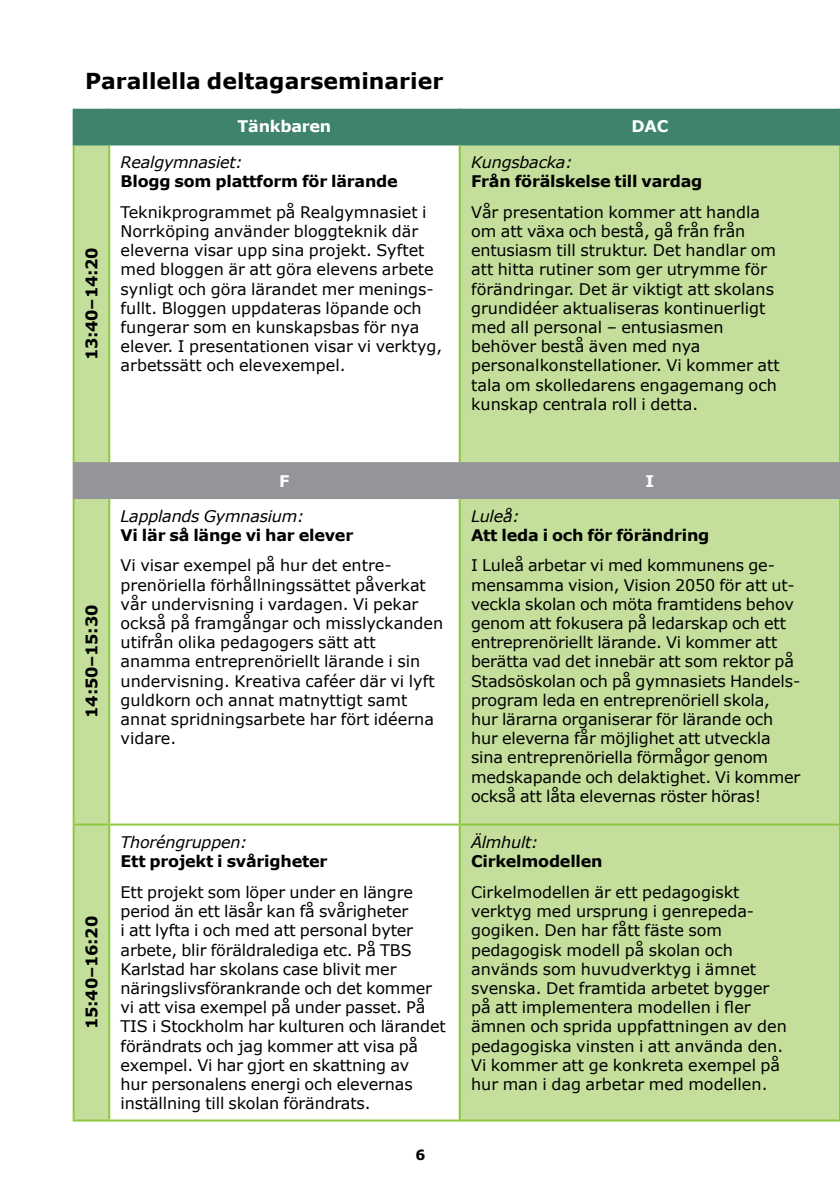
<style>
.page{position:relative;width:840px;height:1191px;background:#fff}
.page>*{position:absolute;margin:0;border:0;box-sizing:border-box;transform-origin:0 0}
.t1{font:700 22px "Verdana";color:#000}
.t2{font:16px/19.2px "Verdana";color:#000}
.t3{font:700 16px "Verdana";letter-spacing:-.015em;color:#000}
.t4{font:italic 16px "Verdana";letter-spacing:-.015em;color:#000}
.t5{font:700 16px "Verdana";letter-spacing:-.015em;color:#fff}
.t6{font:700 14px "Verdana";color:#000}
</style>
<div class="page">
<div style="left:75px;top:145px;width:763px;height:974px;background:#c4df9b"></div>
<svg style="left:110px;top:145px;width:348px;height:974px"></svg>
<hr style="left:73px;top:145px;width:2px;height:317px;background:#8dc63f">
<hr style="left:108px;top:145px;width:2px;height:317px;background:#8dc63f">
<hr style="left:458px;top:145px;width:2px;height:317px;background:#8dc63f">
<hr style="left:838px;top:145px;width:1px;height:317px;background:#8dc63f">
<hr style="left:73px;top:499px;width:2px;height:324px;background:#8dc63f">
<hr style="left:108px;top:499px;width:2px;height:324px;background:#8dc63f">
<hr style="left:458px;top:499px;width:2px;height:324px;background:#8dc63f">
<hr style="left:838px;top:499px;width:1px;height:324px;background:#8dc63f">
<hr style="left:73px;top:823px;width:36px;height:2px;background:#8dc63f">
<hr style="left:73px;top:825px;width:2px;height:294px;background:#8dc63f">
<hr style="left:109px;top:823px;width:350px;height:2px;background:#8dc63f">
<hr style="left:108px;top:825px;width:2px;height:294px;background:#8dc63f">
<hr style="left:459px;top:823px;width:380px;height:2px;background:#8dc63f">
<hr style="left:458px;top:825px;width:2px;height:294px;background:#8dc63f">
<hr style="left:838px;top:825px;width:1px;height:294px;background:#8dc63f">
<hr style="left:73px;top:1119px;width:36px;height:2px;background:#8dc63f">
<hr style="left:109px;top:1119px;width:350px;height:2px;background:#8dc63f">
<hr style="left:459px;top:1119px;width:380px;height:2px;background:#8dc63f">
<hr style="left:73px;top:109px;width:2px;height:34px;background:#3e836a">
<hr style="left:73px;top:143px;width:36px;height:2px;background:#3e836a">
<div style="left:75px;top:109px;width:765px;height:36px;background:#3e836a"></div>
<hr style="left:73px;top:462px;width:36px;height:2px;background:#939598">
<hr style="left:73px;top:464px;width:2px;height:33px;background:#939598">
<hr style="left:73px;top:497px;width:36px;height:2px;background:#939598">
<div style="left:75px;top:462px;width:765px;height:37px;background:#939598"></div>
<h1 class="t1" style="left:85px;top:67px;width:359px">Parallella deltagarseminarier</h1>
<p class="t5" style="left:237px;top:116px;width:95px">Tänkbaren</p>
<p class="t5" style="left:631px;top:116px;width:38px">DAC</p>
<p class="t3" style="left:81px;top:360px;width:114px;rotate:-90deg">13:40–14:20</p>
<p class="t4" style="left:120px;top:152px;width:124px">Realgymnasiet:</p>
<p class="t3" style="left:120px;top:171px;width:278px">Blogg som plattform för lärande</p>
<p class="t2" style="left:120px;top:203px;width:323px">Teknikprogrammet på Realgymnasiet i Norrköping använder bloggteknik där eleverna visar upp sina projekt. Syftet med bloggen är att göra elevens arbete synligt och göra lärandet mer menings&shy;fullt. Bloggen uppdateras löpande och fungerar som en kunskapsbas för nya elever. I presentationen visar vi verktyg, arbetssätt och elevexempel.</p>
<p class="t4" style="left:471px;top:152px;width:103px">Kungsbacka:</p>
<p class="t3" style="left:471px;top:171px;width:233px">Från förälskelse till vardag</p>
<p class="t2" style="left:471px;top:203px;width:310px">Vår presentation kommer att handla om att växa och bestå, gå från från entusiasm till struktur. Det handlar om att hitta rutiner som ger utrymme för förändringar. Det är viktigt att skolans grundidéer aktualiseras kontinuerligt med all personal – entusiasmen behöver bestå även med nya personalkonstellationer. Vi kommer att tala om skolledarens engagemang och kunskap centrala roll i detta.</p>
<p class="t3" style="left:81px;top:717px;width:114px;rotate:-90deg">14:50–15:30</p>
<p class="t3" style="left:81px;top:1029px;width:114px;rotate:-90deg">15:40–16:20</p>
<p class="t5" style="left:279px;top:470px;width:12px">F</p>
<p class="t5" style="left:645px;top:470px;width:10px">I</p>
<p class="t4" style="left:120px;top:505px;width:185px">Lapplands Gymnasium:</p>
<p class="t3" style="left:120px;top:524px;width:234px">Vi lär så länge vi har elever</p>
<p class="t2" style="left:120px;top:556px;width:324px">Vi visar exempel på hur det entre&shy;prenöriella förhållningssättet påverkat vår undervisning i vardagen. Vi pekar också på framgångar och misslyckanden utifrån olika pedagogers sätt att anamma entreprenöriellt lärande i sin undervisning. Kreativa caféer där vi lyft guldkorn och annat matnyttigt samt annat spridningsarbete har fört idéerna vidare.</p>
<p class="t4" style="left:120px;top:832px;width:128px">Thoréngruppen:</p>
<p class="t3" style="left:120px;top:851px;width:208px">Ett projekt i svårigheter</p>
<p class="t2" style="left:120px;top:882px;width:326px">Ett projekt som löper under en längre period än ett läsår kan få svårigheter<br>i att lyfta i och med att personal byter arbete, blir föräldralediga etc. På TBS Karlstad har skolans case blivit mer näringslivsförankrande och det kommer vi att visa exempel på under passet. På TIS i Stockholm har kulturen och lärandet förändrats och jag kommer att visa på exempel. Vi har gjort en skattning av<br>hur personalens energi och elevernas inställning till skolan förändrats.</p>
<p class="t6" style="left:415px;top:1146px;width:11px">6</p>
<p class="t4" style="left:471px;top:505px;width:50px">Luleå:</p>
<p class="t3" style="left:471px;top:524px;width:240px">Att leda i och för förändring</p>
<p class="t2" style="left:471px;top:556px;width:330px">I Luleå arbetar vi med kommunens ge&shy;mensamma vision, Vision 2050 för att ut&shy;veckla skolan och möta framtidens behov genom att fokusera på ledarskap och ett entreprenöriellt lärande. Vi kommer att berätta vad det innebär att som rektor på Stadsöskolan och på gymnasiets Handels&shy;program leda en entreprenöriell skola, hur lärarna organiserar för lärande och hur eleverna får möjlighet att utveckla sina entreprenöriella förmågor genom medskapande och delaktighet. Vi kommer också att låta elevernas röster höras!</p>
<p class="t4" style="left:471px;top:832px;width:69px">Älmhult:</p>
<p class="t3" style="left:471px;top:851px;width:133px">Cirkelmodellen</p>
<p class="t2" style="left:471px;top:882px;width:317px">Cirkelmodellen är ett pedagogiskt verktyg med ursprung i genrepeda&shy;gogiken. Den har fått fäste som pedagogisk modell på skolan och används som huvudverktyg i ämnet svenska. Det framtida arbetet bygger på att implementera modellen i fler ämnen och sprida uppfattningen av den pedagogiska vinsten i att använda den.<br>Vi kommer att ge konkreta exempel på hur man i dag arbetar med modellen.</p>
</div>
